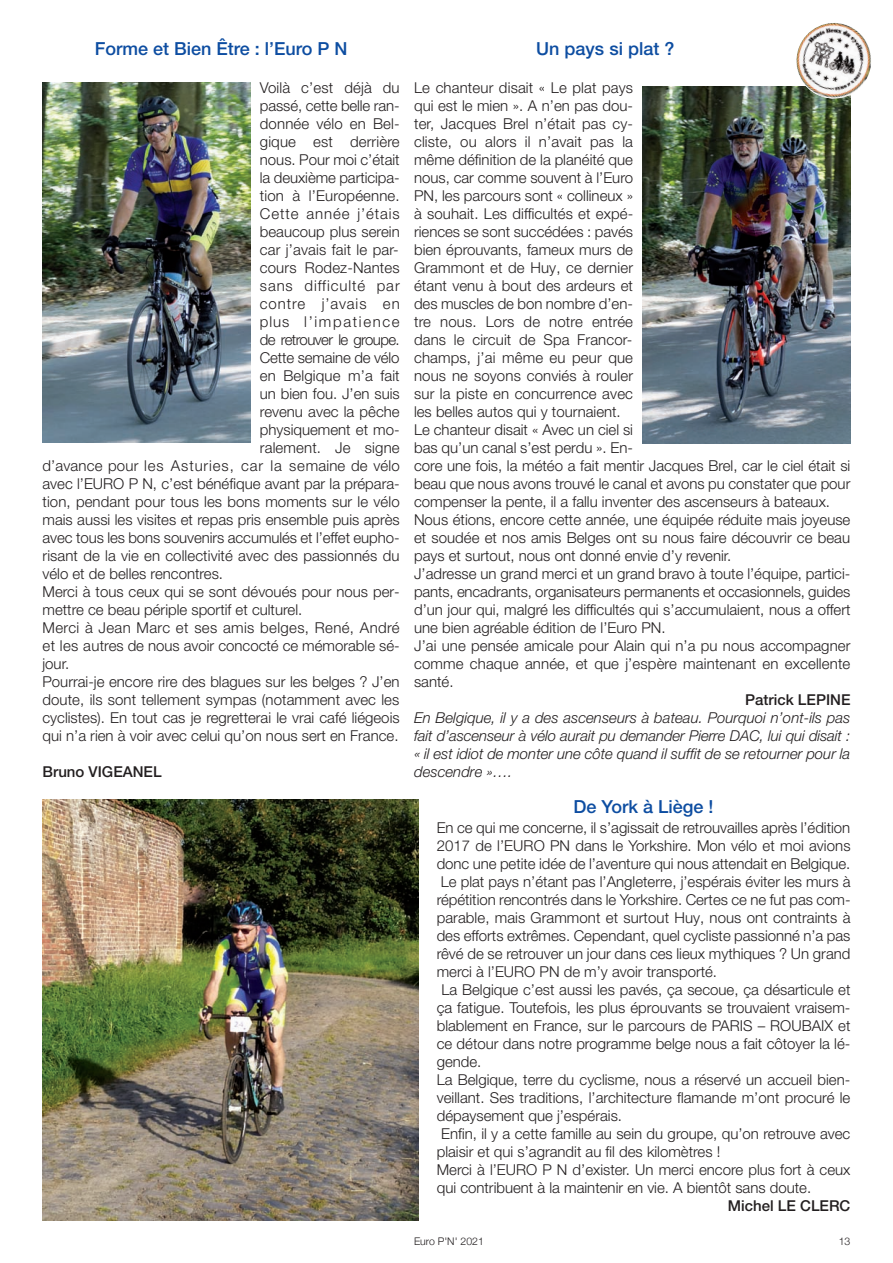
<style>
.page{position:relative;width:893px;height:1263px;background:#fff}
.page>*{position:absolute;margin:0;border:0;box-sizing:border-box;transform-origin:0 0}
.t1{font:500 18px "Helvetica Neue LT Pro";color:#0d4da1}
.t2{font:300 15px/18px "Helvetica Neue LT Pro";color:#231f20}
.t3{font:italic 300 15px/18px "Helvetica Neue LT Pro";color:#231f20;text-align:justify}
.t4{font:300 15px "Helvetica Neue LT Pro";letter-spacing:.06em;color:#231f20}
.t5{font:300 15px "Helvetica Neue LT Pro";letter-spacing:.025em;color:#231f20}
.t6{font:500 15px "Helvetica Neue LT Pro";color:#231f20}
.t7{font:300 15px "Helvetica Neue LT Pro";letter-spacing:-.04em;color:#231f20}
.t8{font:300 15px "Helvetica Neue LT Pro";letter-spacing:.11em;color:#231f20}
.t9{font:300 10.5px "Helvetica Neue";color:#231f20}
</style>
<div class="page">
<img style="left:43px;top:83px;width:208px;height:359px">
<img style="left:43px;top:800px;width:376px;height:420px">
<img style="left:642px;top:86px;width:208px;height:357px">
<img style="left:792px;top:23px;width:79px;height:80px">
<p class="t1" style="left:95px;top:43px;width:254px">Forme et Bien Être : l’Euro P N</p>
<p class="t2" style="left:260px;top:80px;width:141px">Voilà c’est déjà du</p>
<p class="t2" style="left:260px;top:98px;width:141px">passé, cette belle ran-</p>
<p class="t2" style="left:260px;top:116px;width:141px">donnée vélo en Bel-</p>
<p class="t2" style="left:260px;top:134px;width:141px">gique est derrière</p>
<p class="t2" style="left:260px;top:152px;width:141px">nous. Pour moi c’était</p>
<p class="t2" style="left:260px;top:170px;width:141px">la deuxième participa-</p>
<p class="t2" style="left:260px;top:188px;width:141px">tion à l’Européenne.</p>
<p class="t4" style="left:260px;top:208px;width:141px">Cette année j’étais</p>
<p class="t2" style="left:260px;top:224px;width:141px">beaucoup plus serein</p>
<p class="t2" style="left:260px;top:242px;width:140px">car j’avais fait le par-</p>
<p class="t2" style="left:260px;top:260px;width:141px">cours Rodez-Nantes</p>
<p class="t4" style="left:260px;top:280px;width:141px">sans difficulté par</p>
<p class="t4" style="left:260px;top:298px;width:141px">contre j’avais en</p>
<p class="t8" style="left:260px;top:316px;width:141px">plus l’impatience</p>
<p class="t7" style="left:260px;top:334px;width:141px">de retrouver le groupe.</p>
<p class="t2" style="left:260px;top:350px;width:141px">Cette semaine de vélo</p>
<p class="t2" style="left:260px;top:368px;width:141px">en Belgique m’a fait</p>
<p class="t2" style="left:260px;top:386px;width:141px">un bien fou. J’en suis</p>
<p class="t2" style="left:260px;top:404px;width:141px">revenu avec la pêche</p>
<p class="t2" style="left:260px;top:422px;width:141px">physiquement et mo-</p>
<p class="t2" style="left:260px;top:440px;width:141px">ralement. Je signe</p>
<p class="t2" style="left:43px;top:458px;width:359px">d’avance pour les Asturies, car la semaine de vélo</p>
<p class="t2" style="left:43px;top:476px;width:359px">avec l’EURO P N, c’est bénéfique avant par la prépara-</p>
<p class="t2" style="left:43px;top:494px;width:359px">tion, pendant pour tous les bons moments sur le vélo</p>
<p class="t2" style="left:43px;top:512px;width:359px">mais aussi les visites et repas pris ensemble puis après</p>
<p class="t2" style="left:43px;top:530px;width:359px">avec tous les bons souvenirs accumulés et l’effet eupho-</p>
<p class="t2" style="left:43px;top:548px;width:358px">risant de la vie en collectivité avec des passionnés du</p>
<p class="t2" style="left:43px;top:566px;width:182px">vélo et de belles rencontres.</p>
<p class="t2" style="left:43px;top:584px;width:359px">Merci à tous ceux qui se sont dévoués pour nous per-</p>
<p class="t2" style="left:43px;top:602px;width:261px">mettre ce beau périple sportif et culturel.</p>
<p class="t5" style="left:43px;top:622px;width:359px">Merci à Jean Marc et ses amis belges, René, André</p>
<p class="t2" style="left:43px;top:638px;width:359px">et les autres de nous avoir concocté ce mémorable sé-</p>
<p class="t2" style="left:43px;top:656px;width:28px">jour.</p>
<p class="t2" style="left:43px;top:674px;width:359px">Pourrai-je encore rire des blagues sur les belges ? J’en</p>
<p class="t2" style="left:43px;top:692px;width:358px">doute, ils sont tellement sympas (notamment avec les</p>
<p class="t2" style="left:43px;top:710px;width:359px">cyclistes). En tout cas je regretterai le vrai café liégeois</p>
<p class="t2" style="left:43px;top:728px;width:357px">qui n’a rien à voir avec celui qu’on nous sert en France.</p>
<p class="t6" style="left:43px;top:766px;width:121px">Bruno VIGEANEL</p>
<p class="t1" style="left:536px;top:43px;width:140px">Un pays si plat ?</p>
<p class="t2" style="left:414px;top:80px;width:438px">Le chanteur disait « Le plat pays<br>qui est le mien ». A n’en pas dou-<br>ter, Jacques Brel n’était pas cy-<br>cliste, ou alors il n’avait pas la<br>même définition de la planéité que<br>nous, car comme souvent à l’Euro<br>PN, les parcours sont « collineux »<br>à souhait. Les difficultés et expé-<br>riences se sont succédées : pavés<br>bien éprouvants, fameux murs de<br>Grammont et de Huy, ce dernier<br>étant venu à bout des ardeurs et<br>des muscles de bon nombre d’en-<br>tre nous. Lors de notre entrée<br>dans le circuit de Spa Francor-<br>champs, j’ai même eu peur que<br>nous ne soyons conviés à rouler<br>sur la piste en concurrence avec<br>les belles autos qui y tournaient.<br>Le chanteur disait « Avec un ciel si<br>bas qu’un canal s’est perdu ». En-<br>core une fois, la météo a fait mentir Jacques Brel, car le ciel était si beau que nous avons trouvé le canal et avons pu constater que pour compenser la pente, il a fallu inventer des ascenseurs à bateaux.<br>Nous étions, encore cette année, une équipée réduite mais joyeuse et soudée et nos amis Belges ont su nous faire découvrir ce beau pays et surtout, nous ont donné envie d’y revenir.<br>J’adresse un grand merci et un grand bravo à toute l’équipe, partici&shy;pants, encadrants, organisateurs permanents et occasionnels, guides d’un jour qui, malgré les difficultés qui s’accumulaient, nous a offert une bien agréable édition de l’Euro PN.<br>J’ai une pensée amicale pour Alain qui n’a pu nous accompagner comme chaque année, et que j’espère maintenant en excellente santé.</p>
<p class="t6" style="left:745px;top:694px;width:107px">Patrick LEPINE</p>
<p class="t3" style="left:414px;top:710px;width:438px">En Belgique, il y a des ascenseurs à bateau. Pourquoi n’ont-ils pas fait d’ascenseur à vélo aurait pu demander Pierre DAC, lui qui disait : « il est idiot de monter une côte quand il suffit de se retourner pour la descendre »….</p>
<p class="t1" style="left:574px;top:800px;width:142px">De York à Liège !</p>
<p class="t2" style="left:437px;top:820px;width:415px">En ce qui me concerne, il s’agissait de retrouvailles après l’édition</p>
<p class="t2" style="left:437px;top:838px;width:415px">2017 de l’EURO PN dans le Yorkshire. Mon vélo et moi avions</p>
<p class="t2" style="left:437px;top:856px;width:415px">donc une petite idée de l’aventure qui nous attendait en Belgique.</p>
<p class="t2" style="left:441px;top:874px;width:411px">Le plat pays n’étant pas l’Angleterre, j’espérais éviter les murs à</p>
<p class="t2" style="left:437px;top:892px;width:415px">répétition rencontrés dans le Yorkshire. Certes ce ne fut pas com-</p>
<p class="t2" style="left:437px;top:910px;width:415px">parable, mais Grammont et surtout Huy, nous ont contraints à</p>
<p class="t2" style="left:437px;top:928px;width:415px">des efforts extrêmes. Cependant, quel cycliste passionné n’a pas</p>
<p class="t2" style="left:437px;top:946px;width:415px">rêvé de se retrouver un jour dans ces lieux mythiques ? Un grand</p>
<p class="t2" style="left:437px;top:964px;width:282px">merci à l’EURO PN de m’y avoir transporté.</p>
<p class="t2" style="left:441px;top:982px;width:410px">La Belgique c’est aussi les pavés, ça secoue, ça désarticule et</p>
<p class="t2" style="left:437px;top:1000px;width:415px">ça fatigue. Toutefois, les plus éprouvants se trouvaient vraisem-</p>
<p class="t2" style="left:437px;top:1018px;width:415px">blablement en France, sur le parcours de PARIS – ROUBAIX et</p>
<p class="t2" style="left:437px;top:1036px;width:415px">ce détour dans notre programme belge nous a fait côtoyer la lé-</p>
<p class="t2" style="left:437px;top:1054px;width:46px">gende.</p>
<p class="t2" style="left:437px;top:1072px;width:415px">La Belgique, terre du cyclisme, nous a réservé un accueil bien-</p>
<p class="t2" style="left:437px;top:1090px;width:415px">veillant. Ses traditions, l’architecture flamande m’ont procuré le</p>
<p class="t2" style="left:437px;top:1108px;width:187px">dépaysement que j’espérais.</p>
<p class="t2" style="left:441px;top:1126px;width:411px">Enfin, il y a cette famille au sein du groupe, qu’on retrouve avec</p>
<p class="t2" style="left:437px;top:1144px;width:285px">plaisir et qui s’agrandit au fil des kilomètres !</p>
<p class="t2" style="left:437px;top:1162px;width:415px">Merci à l’EURO P N d’exister. Un merci encore plus fort à ceux</p>
<p class="t2" style="left:437px;top:1180px;width:376px">qui contribuent à la maintenir en vie. A bientôt sans doute.</p>
<p class="t6" style="left:728px;top:1200px;width:124px">Michel LE CLERC</p>
<p class="t9" style="left:414px;top:1234px;width:71px">Euro P'N' 2021</p>
<p class="t9" style="left:839px;top:1234px;width:13px">13</p>
</div>
